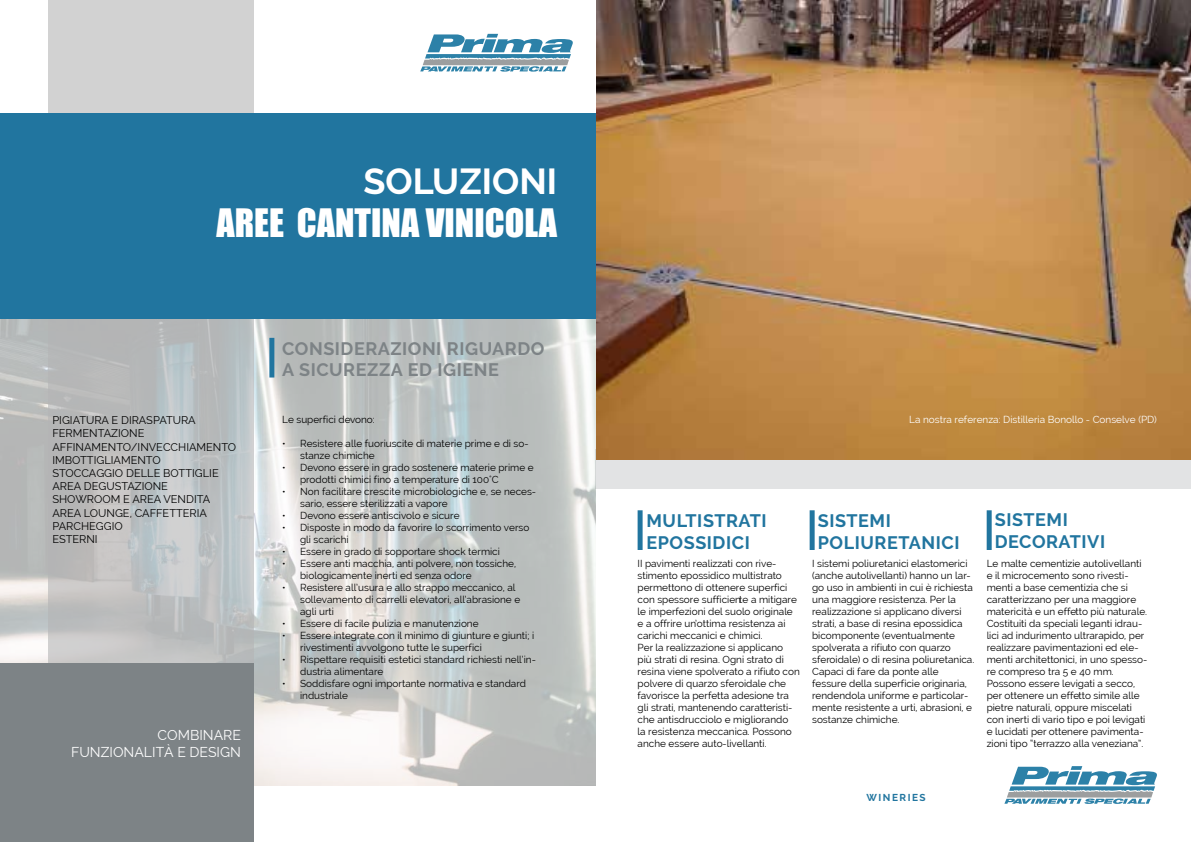
<style>
.page{position:relative;width:1191px;height:842px;background:#fff}
.page>*{position:absolute;margin:0;border:0;box-sizing:border-box;transform-origin:0 0}
.t1{font:36px "Impact";color:#fff}
.t2{font:700 36px "Raleway";color:#fff}
.t3{font:700 18px/21.6px "Raleway";letter-spacing:.03em;color:#21759f}
.t4{font:700 18px/21.6px "Raleway";letter-spacing:.03em;color:#7d8386}
.t5{font:14px/16.8px "Raleway";color:#fff;text-align:right}
.t6{font:11px/13.2px "Raleway";color:#000}
.t7{font:10px/12px "Raleway";color:#000}
.t8{font:10px "Raleway";color:#fff}
.t9{font:700 10px "Raleway";letter-spacing:.15em;color:#21759f}
</style>
<div class="page">
<img style="left:0;top:319px;width:595px;height:466px">
<svg style="left:48px;top:0;width:206px;height:663px;background:#c1c3c4"></svg>
<svg style="left:1004px;top:766px;width:153px;height:38px"></svg>
<div style="left:0;top:114px;width:595px;height:205px;background:#21759f"></div>
<div style="left:0;top:663px;width:254px;height:179px;background:#7d8386"></div>
<svg style="left:420px;top:34px;width:153px;height:38px"></svg>
<div style="left:269px;top:338px;width:5px;height:39px;background:#21759f"></div>
<div style="left:637px;top:510px;width:5px;height:40px;background:#21759f"></div>
<div style="left:809px;top:510px;width:5px;height:40px;background:#21759f"></div>
<div style="left:986px;top:510px;width:5px;height:40px;background:#21759f"></div>
<div style="left:595px;top:449px;width:596px;height:40px;background:#e2e3e4"></div>
<img style="left:597px;top:0;width:594px;height:459px">
<h1 class="t2" style="left:363px;top:161px;width:195px">SOLUZIONI</h1>
<h1 class="t1" style="left:216px;top:195px;width:342px">AREE CANTINA VINICOLA</h1>
<p class="t6" style="left:52px;top:414px;width:185px">PIGIATURA E DIRASPATURA<br>FERMENTAZIONE<br>AFFINAMENTO/INVECCHIAMENTO<br>IMBOTTIGLIAMENTO<br>STOCCAGGIO DELLE BOTTIGLIE<br>AREA DEGUSTAZIONE<br>SHOWROOM E AREA VENDITA<br>AREA LOUNGE, CAFFETTERIA<br>PARCHEGGIO<br>ESTERNI</p>
<h3 class="t5" style="left:71px;top:726px;width:171px">COMBINARE<br>FUNZIONALITÀ E DESIGN</h3>
<h2 class="t4" style="left:282px;top:338px;width:264px">CONSIDERAZIONI RIGUARDO<br>A SICUREZZA ED IGIENE</h2>
<p class="t7" style="left:282px;top:413px;width:94px">Le superfici devono:</p>
<p class="t7" style="left:300px;top:437px;width:230px;text-indent:-18px">• Resistere alle fuoriuscite di materie prime e di so&shy;stanze chimiche</p>
<p class="t7" style="left:300px;top:461px;width:235px;text-indent:-18px">• Devono essere in grado sostenere materie prime e prodotti chimici fino a temperature di 100°C</p>
<p class="t7" style="left:300px;top:485px;width:237px;text-indent:-18px">• Non facilitare crescite microbiologiche e, se neces&shy;sario, essere sterilizzati a vapore</p>
<p class="t7" style="left:282px;top:509px;width:179px">• Devono essere antiscivolo e sicure</p>
<p class="t7" style="left:300px;top:521px;width:231px;text-indent:-18px">• Disposte in modo da favorire lo scorrimento verso gli scarichi</p>
<p class="t7" style="left:282px;top:545px;width:219px">• ́Essere in grado di sopportare shock termici</p>
<p class="t7" style="left:300px;top:557px;width:217px;text-indent:-18px">• Essere anti macchia, anti polvere, non tossiche, biologicamente inerti ed senza odore</p>
<p class="t7" style="left:300px;top:581px;width:222px;text-indent:-18px">• Resistere all’usura e allo strappo meccanico, al sollevamento di carrelli elevatori, all’abrasione e agli urti</p>
<p class="t7" style="left:282px;top:617px;width:198px">• Essere di facile pulizia e manutenzione</p>
<p class="t7" style="left:300px;top:629px;width:235px;text-indent:-18px">• Essere integrate con il minimo di giunture e giunti; i rivestimenti avvolgono tutte le superfici</p>
<p class="t7" style="left:300px;top:653px;width:237px;text-indent:-18px">• Rispettare requisiti estetici standard richiesti nell’in&shy;dustria alimentare</p>
<p class="t7" style="left:300px;top:677px;width:227px;text-indent:-18px">• Soddisfare ogni importante normativa e standard industriale</p>
<p class="t8" style="left:909px;top:414px;width:249px">La nostra referenza: Distilleria Bonollo - Conselve (PD)</p>
<h2 class="t3" style="left:646px;top:510px;width:122px">MULTISTRATI<br>EPOSSIDICI</h2>
<h2 class="t3" style="left:818px;top:510px;width:143px">SISTEMI<br>POLIURETANICI</h2>
<h2 class="t3" style="left:994px;top:509px;width:112px">SISTEMI<br>DECORATIVI</h2>
<p class="t7" style="left:812px;top:558px;width:164px">I sistemi poliuretanici elastomerici (anche autolivellanti) hanno un lar&shy;go uso in ambienti in cui è richiesta una maggiore resistenza. Per la realizzazione si applicano diversi strati, a base di resina epossidica bicomponente (eventualmente spolverata a rifiuto con quarzo sferoidale) o di resina poliuretanica.<br>Capaci di fare da ponte alle fessure della superficie originaria, rendendola uniforme e particolar&shy;mente resistente a urti, abrasioni, e sostanze chimiche.</p>
<p class="t7" style="left:986px;top:558px;width:162px">Le malte cementizie autolivellanti e il microcemento sono rivesti&shy;menti a base cementizia che si caratterizzano per una maggiore matericità e un effetto più naturale.<br>Costituiti da speciali leganti idrau&shy;lici ad indurimento ultrarapido, per realizzare pavimentazioni ed ele&shy;menti architettonici, in uno spesso&shy;re compreso tra 5 e 40 mm.<br>Possono essere levigati a secco, per ottenere un effetto simile alle pietre naturali, oppure miscelati con inerti di vario tipo e poi levigati e lucidati per ottenere pavimenta&shy;zioni tipo “terrazzo alla veneziana”.</p>
<p class="t7" style="left:637px;top:558px;width:164px">II pavimenti realizzati con rive&shy;stimento epossidico multistrato permettono di ottenere superfici con spessore sufficiente a mitigare le imperfezioni del suolo originale e a offrire un’ottima resistenza ai carichi meccanici e chimici.<br>Per la realizzazione si applicano più strati di resina. Ogni strato di resina viene spolverato a rifiuto con polvere di quarzo sferoidale che favorisce la perfetta adesione tra gli strati, mantenendo caratteristi&shy;che antisdrucciolo e migliorando<br>la resistenza meccanica. Possono anche essere auto-livellanti.</p>
<p class="t9" style="left:866px;top:792px;width:61px">WINERIES</p>
</div>
